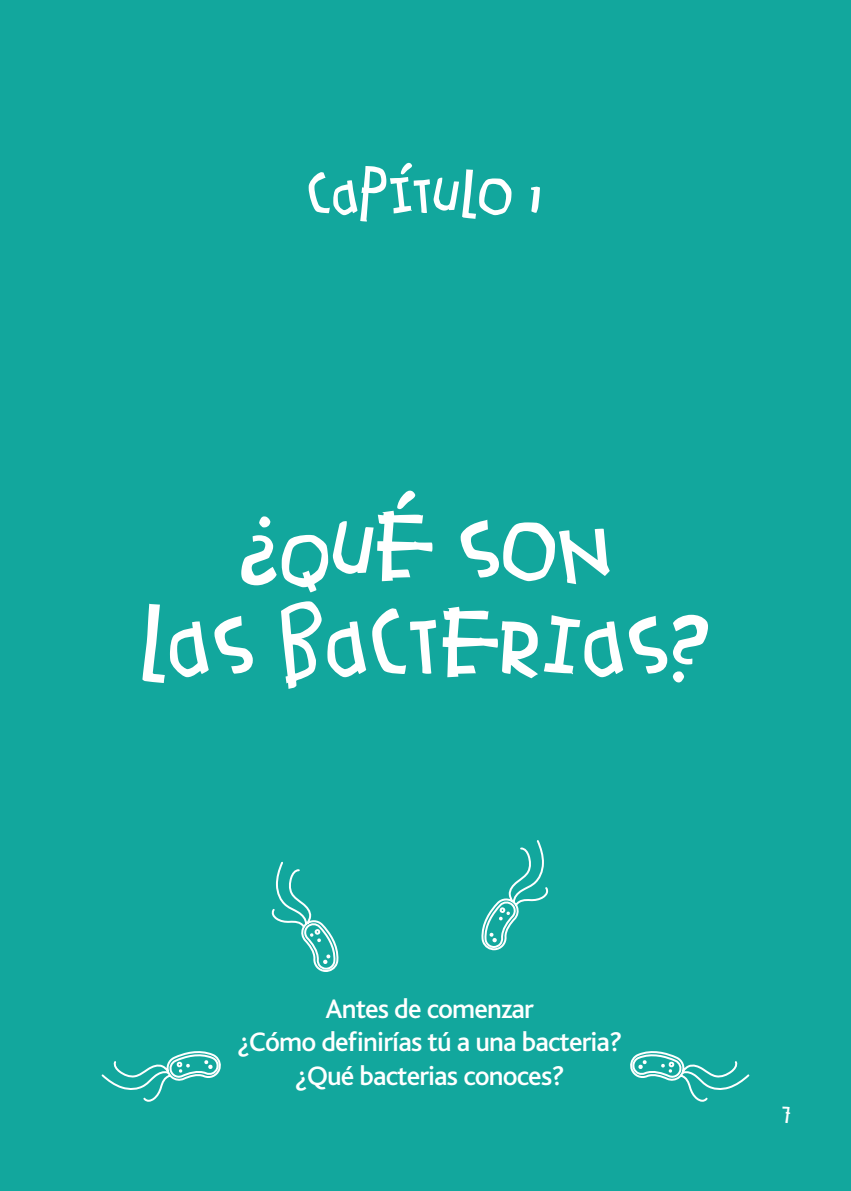
<style>
.page{position:relative;width:851px;height:1191px;background:#fff}
.page>*{position:absolute;margin:0;border:0;box-sizing:border-box;transform-origin:0 0}
.t1{font:80px/96px "Agrafie LL";color:#fff;text-align:center}
.t2{font:50px "Agrafie LL";color:#fff}
.t3{font:500 28px/33.6px "Bliss";letter-spacing:-.03em;color:#fff;text-align:center}
.t4{font:18px "Agrafie LL";color:#fff}
</style>
<div class="page">
<div style="left:0;top:0;width:850px;height:1191px;background:#12a79d"></div>
<svg style="left:101px;top:1051px;width:120px;height:51px"></svg>
<svg style="left:271px;top:861px;width:68px;height:111px"></svg>
<svg style="left:630px;top:1051px;width:120px;height:51px"></svg>
<svg style="left:481px;top:840px;width:68px;height:111px"></svg>
<h2 class="t2" style="left:307px;top:159px;width:239px">CAPÍTULO 1</h2>
<h1 class="t1" style="left:140px;top:503px;width:573px">¿QUÉ SON<br>LAS BACTERIAS?</h1>
<p class="t3" style="left:237px;top:992px;width:387px">Antes de comenzar<br>¿Cómo definirías tú a una bacteria? ¿Qué bacterias conoces?</p>
<p class="t4" style="left:782px;top:1099px;width:10px">7</p>
</div>
